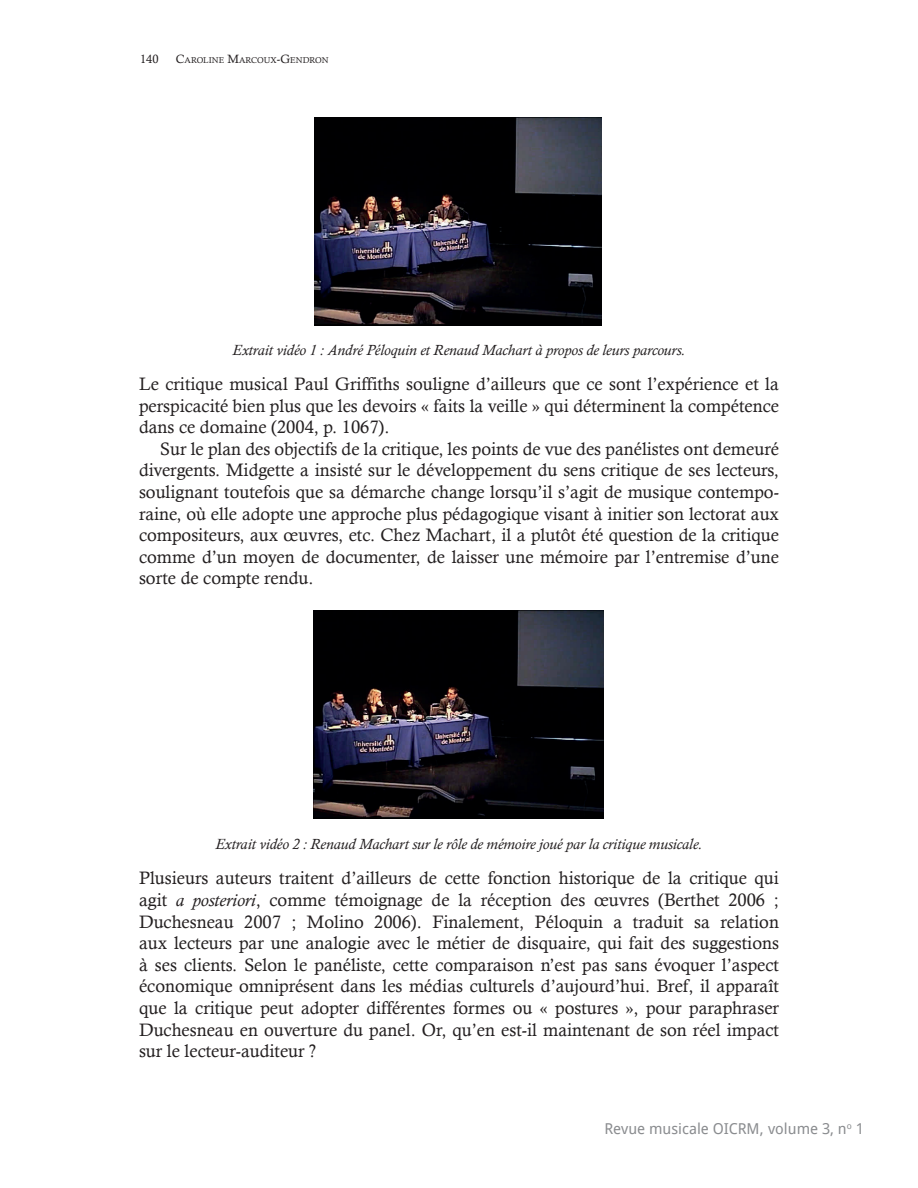
<style>
.page{position:relative;width:918px;height:1188px;background:#fff}
.page>*{position:absolute;margin:0;border:0;box-sizing:border-box;transform-origin:0 0}
.t1{font:18px/21.6px "Calisto";color:#231f20;text-align:justify}
.t2{font:italic 15px "Calisto";color:#231f20}
.t3{font:15px "Droid Sans";color:#8a8c8f}
.t4{font:12px "Calisto";color:#231f20}
.t5{font:8.4px "Calisto";color:#231f20}
.s1{font-size:12px}
.s2{font-style:italic}
</style>
<div class="page">
<img style="left:313px;top:610px;width:291px;height:209px">
<img style="left:314px;top:117px;width:288px;height:209px">
<p class="t4" style="left:140px;top:52px;width:20px">140</p>
<p class="t5" style="left:176px;top:55px;width:154px"><span class="s1">C</span>AROLINE <span class="s1">M</span>ARCOUX<span class="s1">-G</span>ENDRON</p>
<p class="t2" style="left:233px;top:341px;width:454px">Extrait vidéo 1 : André Péloquin et Renaud Machart à propos de leurs parcours.</p>
<p class="t1" style="left:139px;top:373px;width:641px">Le critique musical Paul Griffiths souligne d’ailleurs que ce sont l’expérience et la perspicacité bien plus que les devoirs « faits la veille » qui déterminent la compétence dans ce domaine (2004, p. 1067).</p>
<p class="t1" style="left:139px;top:438px;width:641px;text-indent:21px">Sur le plan des objectifs de la critique, les points de vue des panélistes ont demeuré divergents. Midgette a insisté sur le développement du sens critique de ses lecteurs, soulignant toutefois que sa démarche change lorsqu’il s’agit de musique contempo&shy;raine, où elle adopte une approche plus pédagogique visant à initier son lectorat aux compositeurs, aux œuvres, etc. Chez Machart, il a plutôt été question de la critique comme d’un moyen de documenter, de laisser une mémoire par l’entremise d’une sorte de compte rendu.</p>
<p class="t2" style="left:216px;top:835px;width:488px">Extrait vidéo 2 : Renaud Machart sur le rôle de mémoire joué par la critique musicale.</p>
<p class="t1" style="left:139px;top:867px;width:641px">Plusieurs auteurs traitent d’ailleurs de cette fonction historique de la critique qui agit <span class="s2">a posteriori</span>, comme témoignage de la réception des œuvres (Berthet 2006 ; Duchesneau 2007 ; Molino 2006). Finalement, Péloquin a traduit sa relation aux lecteurs par une analogie avec le métier de disquaire, qui fait des suggestions à ses clients. Selon le panéliste, cette comparaison n’est pas sans évoquer l’aspect économique omniprésent dans les médias culturels d’aujourd’hui. Bref, il apparaît que la critique peut adopter différentes formes ou « postures », pour paraphraser Duchesneau en ouverture du panel. Or, qu’en est-il maintenant de son réel impact sur le lecteur-auditeur ?</p>
<p class="t3" style="left:604px;top:1118px;width:261px">Revue musicale OICRM, volume 3, n<sup>o</sup> 1</p>
</div>
